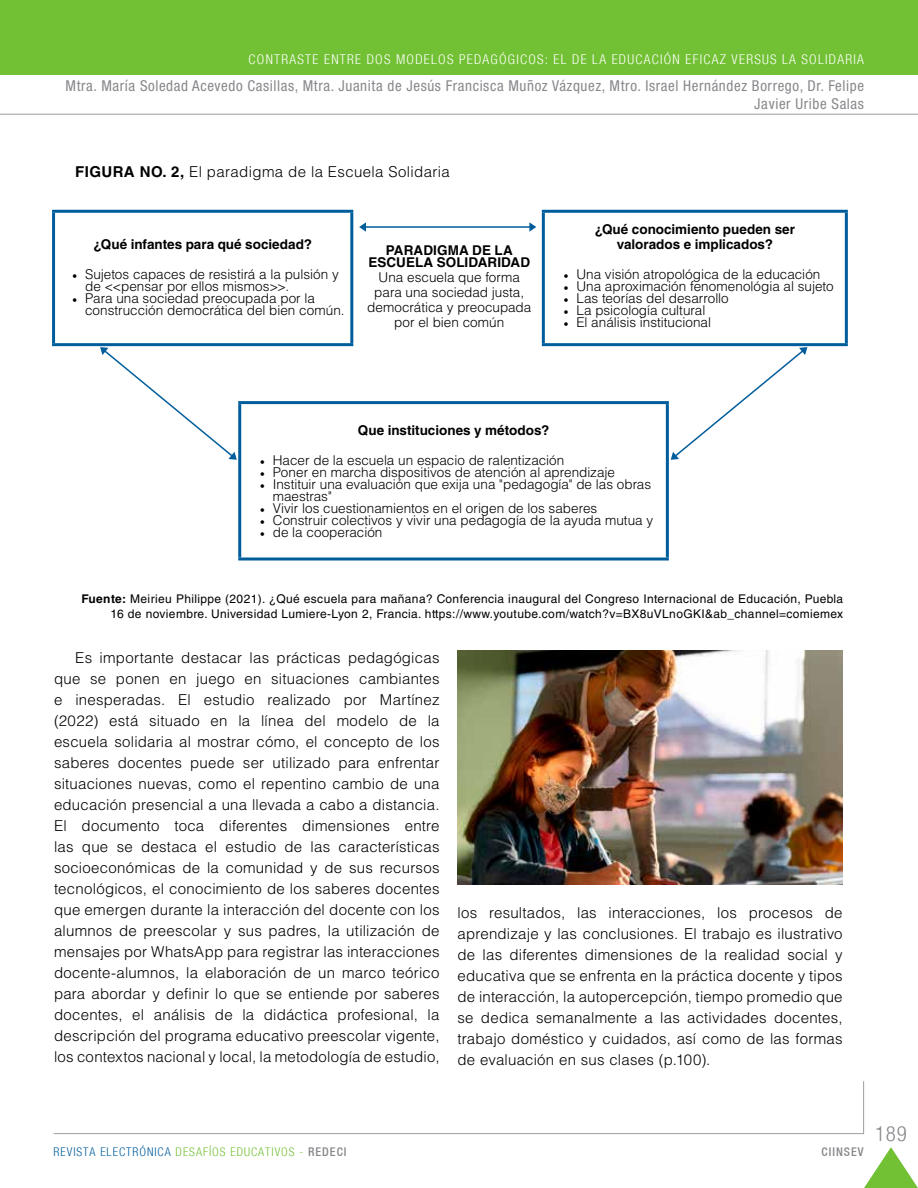
<style>
.page{position:relative;width:918px;height:1188px;background:#fff}
.page>*{position:absolute;margin:0;border:0;box-sizing:border-box;transform-origin:0 0}
.t1{font:300 condensed 21px "Helvetica Neue";color:#89878c}
.t2{font:300 15px/21px "Helvetica LT Std";letter-spacing:.02em;color:#000;text-align:justify}
.t3{font:condensed 15px/18px "Helvetica Neue LT Std";letter-spacing:.04em;color:#89878c;text-align:right}
.t4{font:300 13.5px/12px "Helvetica LT Std";color:#000}
.t5{font:700 13.5px/15px "Helvetica LT Std";color:#000;text-align:center}
.t6{font:300 condensed 13.5px "Helvetica Neue";letter-spacing:.095em;color:#fff}
.t7{font:12px/15px "Helvetica LT Std";letter-spacing:.03em;color:#000;text-align:right}
.t8{font:300 condensed 12px "Helvetica Neue";letter-spacing:.08em;color:#72c134}
.t9{font:500 condensed 12px "Helvetica 67";letter-spacing:.08em;color:#89878c}
.s1{font-weight:700}
.s2{font-family:"Minion Pro";font-weight:400}
.s3{color:#005d9c}
.s4{font-family:"Helvetica 67";font-weight:500;color:#89878c}
</style>
<div class="page">
<img style="left:457px;top:650px;width:386px;height:234px">
<hr style="left:52px;top:210px;width:301px;height:3px;background:#005d9c">
<hr style="left:52px;top:213px;width:3px;height:130px;background:#005d9c">
<hr style="left:350px;top:213px;width:3px;height:130px;background:#005d9c">
<hr style="left:52px;top:343px;width:301px;height:3px;background:#005d9c">
<hr style="left:542px;top:210px;width:306px;height:3px;background:#005d9c">
<hr style="left:542px;top:213px;width:3px;height:130px;background:#005d9c">
<hr style="left:845px;top:213px;width:3px;height:130px;background:#005d9c">
<hr style="left:542px;top:343px;width:306px;height:3px;background:#005d9c">
<hr style="left:238px;top:401px;width:431px;height:3px;background:#005d9c">
<hr style="left:238px;top:404px;width:3px;height:154px;background:#005d9c">
<hr style="left:666px;top:404px;width:3px;height:154px;background:#005d9c">
<hr style="left:238px;top:558px;width:431px;height:3px;background:#005d9c">
<svg style="left:359px;top:222px;width:7px;height:10px"></svg>
<svg style="left:529px;top:222px;width:7px;height:10px"></svg>
<hr style="left:364px;top:226px;width:168px;height:2px;background:#005d9c">
<svg style="left:671px;top:347px;width:136px;height:113px"></svg>
<svg style="left:100px;top:347px;width:137px;height:113px"></svg>
<div style="left:0;top:0;width:918px;height:75px;background:#72c134"></div>
<hr style="left:0;top:114px;width:918px;height:1px;background:#9c9ba0">
<svg style="left:53px;top:1081px;width:811px;height:53px"></svg>
<svg style="left:864px;top:1147px;width:54px;height:41px"></svg>
<p class="t6" style="left:249px;top:52px;width:617px">CONTRASTE ENTRE DOS MODELOS PEDAGÓGICOS: EL DE LA EDUCACIÓN EFICAZ VERSUS LA SOLIDARIA</p>
<p class="t3" style="left:66px;top:77px;width:800px">Mtra. María Soledad Acevedo Casillas, Mtra. Juanita de Jesús Francisca Muñoz Vázquez, Mtro. Israel Hernández Borrego, Dr. Felipe<br>Javier Uribe Salas</p>
<p class="t2" style="left:75px;top:161px;width:376px"><span class="s1">FIGURA NO. 2,</span> El paradigma de la Escuela Solidaria</p>
<p class="t5" style="left:93px;top:237px;width:220px">¿Qué infantes para qué sociedad?</p>
<p class="t4" style="left:85px;top:268px;width:255px;text-indent:-13px"><span class="s2">•</span> Sujetos capaces de resistirá a la pulsión y de &lt;&lt;pensar por ellos mismos&gt;&gt;.</p>
<p class="t4" style="left:85px;top:292px;width:261px;text-indent:-13px"><span class="s2">•</span> Para una sociedad preocupada por la construcción democrática del bien común.</p>
<p class="t5" style="left:369px;top:244px;width:163px;line-height:12px">PARADIGMA DE LA<br>ESCUELA SOLIDARIDAD</p>
<p class="t4" style="left:367px;top:270px;width:166px;line-height:15px;text-align:center">Una escuela que forma para una sociedad justa, democrática y preocupada por el bien común</p>
<p class="t5" style="left:595px;top:222px;width:202px">¿Qué conocimiento pueden ser valorados e implicados?</p>
<p class="t4" style="left:564px;top:268px;width:258px"><span class="s2">•</span> Una visión atropológica de la educación</p>
<p class="t4" style="left:564px;top:280px;width:272px"><span class="s2">•</span> Una aproximación fenomenológia al sujeto</p>
<p class="t4" style="left:564px;top:292px;width:167px"><span class="s2">•</span> Las teorías del desarrollo</p>
<p class="t4" style="left:564px;top:304px;width:143px"><span class="s2">•</span> La psicología cultural</p>
<p class="t4" style="left:564px;top:316px;width:149px"><span class="s2">•</span> El análisis institucional</p>
<p class="t5" style="left:358px;top:423px;width:193px">Que instituciones y métodos?</p>
<p class="t4" style="left:260px;top:454px;width:306px"><span class="s2">•</span> Hacer de la escuela un espacio de ralentización</p>
<p class="t4" style="left:260px;top:466px;width:357px"><span class="s2">•</span> Poner en marcha dispositivos de atención al aprendizaje</p>
<p class="t4" style="left:273px;top:478px;width:380px;text-indent:-13px"><span class="s2">•</span> Instituir una evaluación que exija una "pedagogía" de las obras maestras"</p>
<p class="t4" style="left:260px;top:502px;width:339px"><span class="s2">•</span> Vivir los cuestionamientos en el origen de los saberes</p>
<p class="t4" style="left:260px;top:514px;width:395px"><span class="s2">•</span> Construir colectivos y vivir una pedagogía de la ayuda mutua y</p>
<p class="t4" style="left:260px;top:526px;width:124px"><span class="s2">•</span> de la cooperación</p>
<p class="t7" style="left:82px;top:591px;width:763px"><span class="s1">Fuente:</span> Meirieu Philippe (2021). ¿Qué escuela para mañana? Conferencia inaugural del Congreso Internacional de Educación, Puebla<br>16 de noviembre. Universidad Lumiere-Lyon 2, Francia. https://www.youtube.com/watch?v=BX8uVLnoGKI&amp;ab_channel=comiemex</p>
<p class="t2" style="left:54px;top:647px;width:387px;text-indent:21px">Es importante destacar las prácticas pedagógicas que se ponen en juego en situaciones cambiantes e inesperadas. El estudio realizado por Martínez (2022) está situado en la línea del modelo de la escuela solidaria al mostrar cómo, el concepto de los saberes docentes puede ser utilizado para enfrentar situaciones nuevas, como el repentino cambio de una educación presencial a una llevada a cabo a distancia.<br>El documento toca diferentes dimensiones entre las que se destaca el estudio de las características socioeconómicas de la comunidad y de sus recursos tecnológicos, el conocimiento de los saberes docentes que emergen durante la interacción del docente con los alumnos de preescolar y sus padres, la utilización de mensajes por WhatsApp para registrar las interacciones docente-alumnos, la elaboración de un marco teórico para abordar y definir lo que se entiende por saberes docentes, el análisis de la didáctica profesional, la descripción del programa educativo preescolar vigente, los contextos nacional y local, la metodología de estudio,</p>
<p class="t2" style="left:458px;top:902px;width:387px">los resultados, las interacciones, los procesos de aprendizaje y las conclusiones. El trabajo es ilustrativo de las diferentes dimensiones de la realidad social y educativa que se enfrenta en la práctica docente y tipos de interacción, la autopercepción, tiempo promedio que se dedica semanalmente a las actividades docentes, trabajo doméstico y cuidados, así como de las formas de evaluación en sus clases (p.100).</p>
<p class="t8" style="left:54px;top:1145px;width:294px"><span class="s3">REVISTA ELECTRÓNICA</span> DESAFÍOS EDUCATIVOS - <span class="s4">REDECI</span></p>
<p class="t9" style="left:822px;top:1144px;width:43px">CIINSEV</p>
<h1 class="t1" style="left:875px;top:1121px;width:33px">189</h1>
</div>
